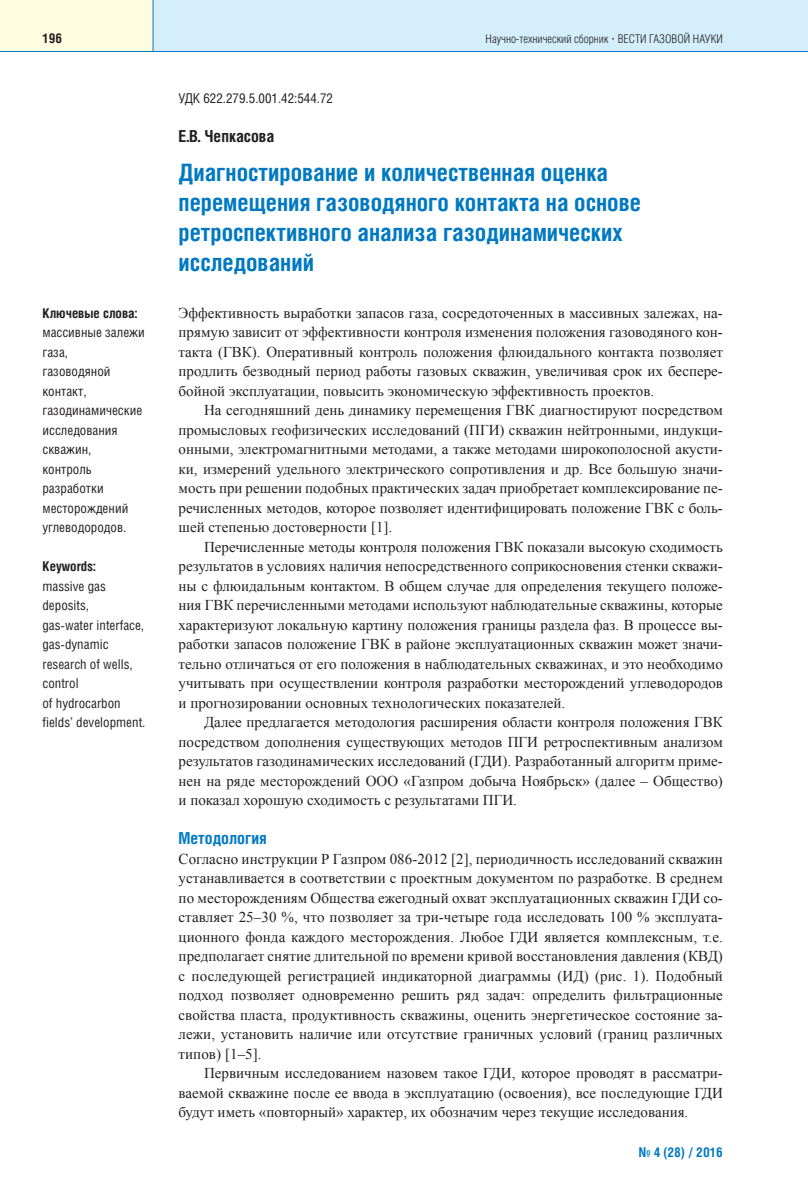
<style>
.page{position:relative;width:808px;height:1191px;background:#fff}
.page>*{position:absolute;margin:0;border:0;box-sizing:border-box;transform-origin:0 0}
.t1{font:700 24px/30px "Helios Cond";color:#0079c2}
.t2{font:700 16.5px "Helios Cond";color:#231f20}
.t3{font:700 16.5px "Helios Cond";color:#0079c2}
.t4{font:15px/19.5px "Times New Roman";color:#231f20;text-align:justify}
.t5{font:13.5px/19.5px "Helios Cond";color:#231f20}
.t6{font:700 13.5px "Helios Cond";color:#231f20}
.t7{font:700 13.5px "Helios Cond";color:#0079c2}
.t8{font:300 12px "Helios Cond";color:#231f20}
.s1{font-family:"Times New Roman";font-weight:700}
</style>
<div class="page">
<div style="left:140px;top:0;width:668px;height:51px;background:#d4effb"></div>
<div style="left:0;top:0;width:153px;height:51px;background:#fffce0"></div>
<hr style="left:0;top:51px;width:808px;height:1px;background:#0079c2">
<hr style="left:153px;top:0;width:1px;height:51px;background:#0079c2">
<p class="t6" style="left:42px;top:33px;width:21px">196</p>
<p class="t8" style="left:486px;top:34px;width:239px">Научно-технический сборник <span class="s1">·</span> ВЕСТИ ГАЗОВОЙ НАУКИ</p>
<p class="t6" style="left:42px;top:308px;width:96px">Ключевые слова:</p>
<p class="t5" style="left:42px;top:324px;width:104px">массивные залежи газа,<br>газоводяной контакт, газодинамические исследования скважин,<br>контроль разработки месторождений углеводородов.</p>
<p class="t6" style="left:42px;top:562px;width:55px">Keywords:</p>
<p class="t5" style="left:42px;top:577px;width:105px">massive gas deposits,<br>gas-water interface, gas-dynamic research of wells, control<br>of hydrocarbon fields’ development.</p>
<p class="t5" style="left:179px;top:90px;width:156px">УДК 622.279.5.001.42:544.72</p>
<p class="t2" style="left:179px;top:130px;width:97px">Е.В. Чепкасова</p>
<h1 class="t1" style="left:179px;top:160px;width:464px">Диагностирование и количественная оценка перемещения газоводяного контакта на основе ретроспективного анализа газодинамических исследований</h1>
<p class="t4" style="left:179px;top:303px;width:546px">Эффективность выработки запасов газа, сосредоточенных в массивных залежах, на&shy;прямую зависит от эффективности контроля изменения положения газоводяного кон&shy;такта (ГВК). Оперативный контроль положения флюидального контакта позволяет продлить безводный период работы газовых скважин, увеличивая срок их беспере&shy;бойной эксплуатации, повысить экономическую эффективность проектов.</p>
<p class="t4" style="left:179px;top:400px;width:546px;text-indent:26px">На сегодняшний день динамику перемещения ГВК диагностируют посредством промысловых геофизических исследований (ПГИ) скважин нейтронными, индукци&shy;онными, электромагнитными методами, а также методами широкополосной акусти&shy;ки, измерений удельного электрического сопротивления и др. Все большую значи&shy;мость при решении подобных практических задач приобретает комплексирование пе&shy;речисленных методов, которое позволяет идентифицировать положение ГВК с боль&shy;шей степенью достоверности [1].</p>
<p class="t4" style="left:179px;top:537px;width:546px;text-indent:26px">Перечисленные методы контроля положения ГВК показали высокую сходимость результатов в условиях наличия непосредственного соприкосновения стенки скважи&shy;ны с флюидальным контактом. В общем случае для определения текущего положе&shy;ния ГВК перечисленными методами используют наблюдательные скважины, которые характеризуют локальную картину положения границы раздела фаз. В процессе вы&shy;работки запасов положение ГВК в районе эксплуатационных скважин может значи&shy;тельно отличаться от его положения в наблюдательных скважинах, и это необходимо учитывать при осуществлении контроля разработки месторождений углеводородов и прогнозировании основных технологических показателей.</p>
<p class="t4" style="left:179px;top:712px;width:546px;text-indent:26px">Далее предлагается методология расширения области контроля положения ГВК посредством дополнения существующих методов ПГИ ретроспективным анализом результатов газодинамических исследований (ГДИ). Разработанный алгоритм приме&shy;нен на ряде месторождений ООО «Газпром добыча Ноябрьск» (далее – Общество) и показал хорошую сходимость с результатами ПГИ.</p>
<p class="t3" style="left:179px;top:832px;width:90px">Методология</p>
<p class="t4" style="left:179px;top:849px;width:546px">Согласно инструкции Р Газпром 086-2012 [2], периодичность исследований скважин устанавливается в соответствии с проектным документом по разработке. В среднем по месторождениям Общества ежегодный охват эксплуатационных скважин ГДИ со&shy;ставляет 25–30 %, что позволяет за три-четыре года исследовать 100 % эксплуата&shy;ционного фонда каждого месторождения. Любое ГДИ является комплексным, т.е. предполагает снятие длительной по времени кривой восстановления давления (КВД) с последующей регистрацией индикаторной диаграммы (ИД) (рис. 1). Подобный подход позволяет одновременно решить ряд задач: определить фильтрационные свойства пласта, продуктивность скважины, оценить энергетическое состояние за&shy;лежи, установить наличие или отсутствие граничных условий (границ различных типов) [1–5].</p>
<p class="t4" style="left:179px;top:1063px;width:546px;text-indent:26px">Первичным исследованием назовем такое ГДИ, которое проводят в рассматри&shy;ваемой скважине после ее ввода в эксплуатацию (освоения), все последующие ГДИ будут иметь «повторный» характер, их обозначим через текущие исследования.</p>
<p class="t7" style="left:639px;top:1147px;width:86px">№ 4 (28) / 2016</p>
</div>
